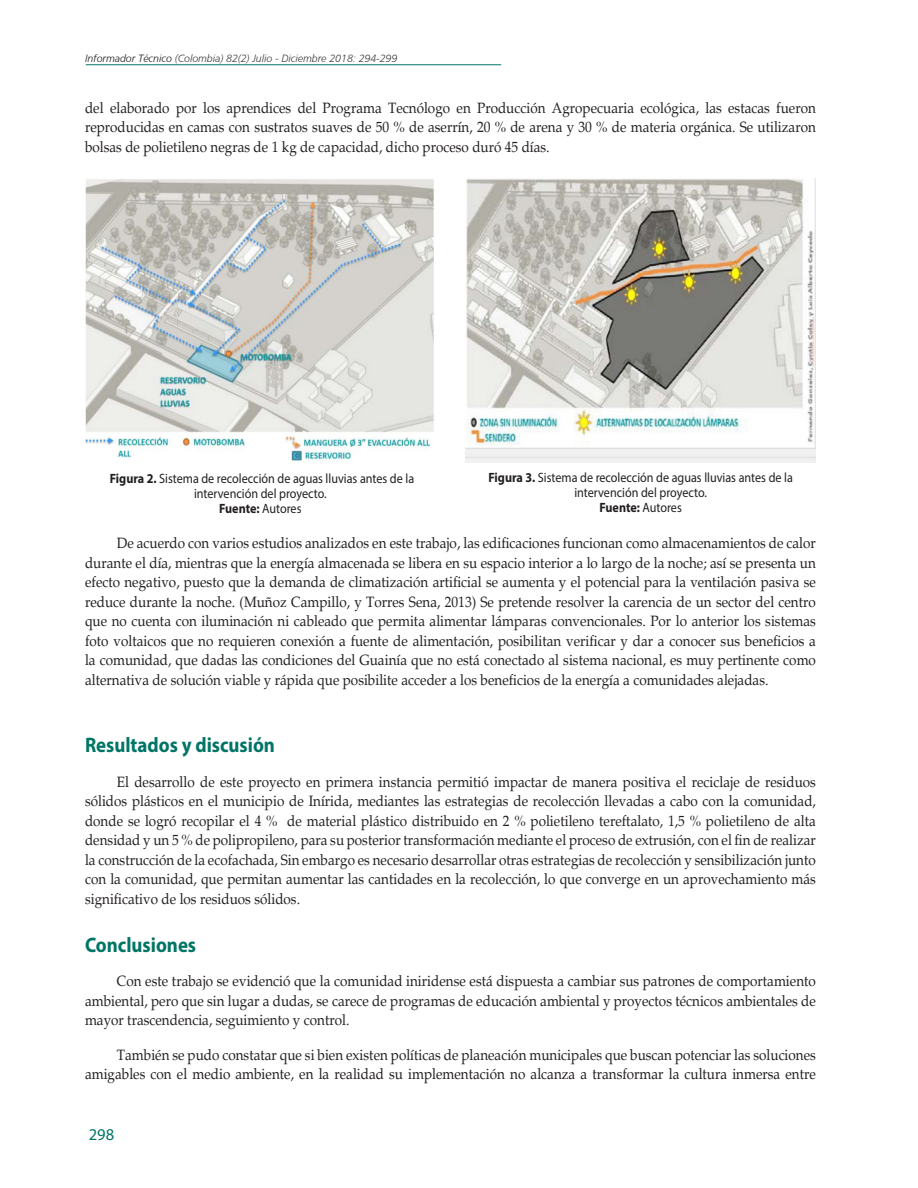
<style>
.page{position:relative;width:918px;height:1188px;background:#fff}
.page>*{position:absolute;margin:0;border:0;box-sizing:border-box;transform-origin:0 0}
.parrafos_con_sangria{font:700 21px "Myriad Pro";color:#007566;scale:.9 1}
.t1{font:16.5px "Myriad Pro";color:#007566}
.parrafos_con_sangria-2{font:15px/19.5px "Palatino";color:#231f20;text-align:justify;scale:.9 1}
.parrafos_con_sangria-3{font:13.5px/15px "Myriad Pro";color:#231f20;text-align:center;scale:.9 1}
.t2{font:italic 300 10.5px "Frutiger CE";color:#3e3e3f}
.s1{color:#231f20}
.s2{font-weight:700}
</style>
<div class="page">
<hr style="left:86px;top:64px;width:415px;height:1px;background:#007566">
<img style="left:465px;top:179px;width:351px;height:284px">
<img style="left:85px;top:179px;width:349px;height:283px">
<p class="t2" style="left:85px;top:52px;width:314px"><span class="s1">Informador Técnico</span> (Colombia) 82(2) Julio - Diciembre 2018: 294-299</p>
<p class="parrafos_con_sangria-2" style="left:85px;top:98px;width:814px">del elaborado por los aprendices del Programa Tecnólogo en Producción Agropecuaria ecológica, las estacas fueron reproducidas en camas con sustratos suaves de 50 % de aserrín, 20 % de arena y 30 % de materia orgánica. Se utilizaron bolsas de polietileno negras de 1 kg de capacidad, dicho proceso duró 45 días.</p>
<p class="parrafos_con_sangria-3" style="left:488px;top:470px;width:340px"><span class="s2">Figura 3.</span> Sistema de recolección de aguas lluvias antes de la intervención del proyecto.<br><span class="s2">Fuente:</span> Autores</p>
<p class="parrafos_con_sangria-3" style="left:110px;top:471px;width:340px"><span class="s2">Figura 2.</span> Sistema de recolección de aguas lluvias antes de la intervención del proyecto.<br><span class="s2">Fuente:</span> Autores</p>
<p class="parrafos_con_sangria-2" style="left:85px;top:534px;width:814px;text-indent:32px">De acuerdo con varios estudios analizados en este trabajo, las edificaciones funcionan como almacenamientos de calor durante el día, mientras que la energía almacenada se libera en su espacio interior a lo largo de la noche; así se presenta un efecto negativo, puesto que la demanda de climatización artificial se aumenta y el potencial para la ventilación pasiva se reduce durante la noche. (Muñoz Campillo, y Torres Sena, 2013) Se pretende resolver la carencia de un sector del centro que no cuenta con iluminación ni cableado que permita alimentar lámparas convencionales. Por lo anterior los sistemas foto voltaicos que no requieren conexión a fuente de alimentación, posibilitan verificar y dar a conocer sus beneficios a la comunidad, que dadas las condiciones del Guainía que no está conectado al sistema nacional, es muy pertinente como alternativa de solución viable y rápida que posibilite acceder a los beneficios de la energía a comunidades alejadas.</p>
<p class="parrafos_con_sangria" style="left:85px;top:732px;width:213px">Resultados y discusión</p>
<p class="parrafos_con_sangria-2" style="left:85px;top:772px;width:814px;text-indent:32px">El desarrollo de este proyecto en primera instancia permitió impactar de manera positiva el reciclaje de residuos sólidos plásticos en el municipio de Inírida, mediantes las estrategias de recolección llevadas a cabo con la comunidad, donde se logró recopilar el 4 % de material plástico distribuido en 2 % polietileno tereftalato, 1,5 % polietileno de alta densidad y un 5 % de polipropileno, para su posterior transformación mediante el proceso de extrusión, con el fin de realizar la construcción de la ecofachada, Sin embargo es necesario desarrollar otras estrategias de recolección y sensibilización junto con la comunidad, que permitan aumentar las cantidades en la recolección, lo que converge en un aprovechamiento más significativo de los residuos sólidos.</p>
<p class="parrafos_con_sangria" style="left:85px;top:931px;width:125px">Conclusiones</p>
<p class="parrafos_con_sangria-2" style="left:85px;top:972px;width:814px;text-indent:32px">Con este trabajo se evidenció que la comunidad iniridense está dispuesta a cambiar sus patrones de comportamiento ambiental, pero que sin lugar a dudas, se carece de programas de educación ambiental y proyectos técnicos ambientales de mayor trascendencia, seguimiento y control.</p>
<p class="parrafos_con_sangria-2" style="left:85px;top:1045px;width:814px;text-align:right">También se pudo constatar que si bien existen políticas de planeación municipales que buscan potenciar las soluciones amigables con el medio ambiente, en la realidad su implementación no alcanza a transformar la cultura inmersa entre</p>
<p class="t1" style="left:89px;top:1124px;width:27px">298</p>
</div>
